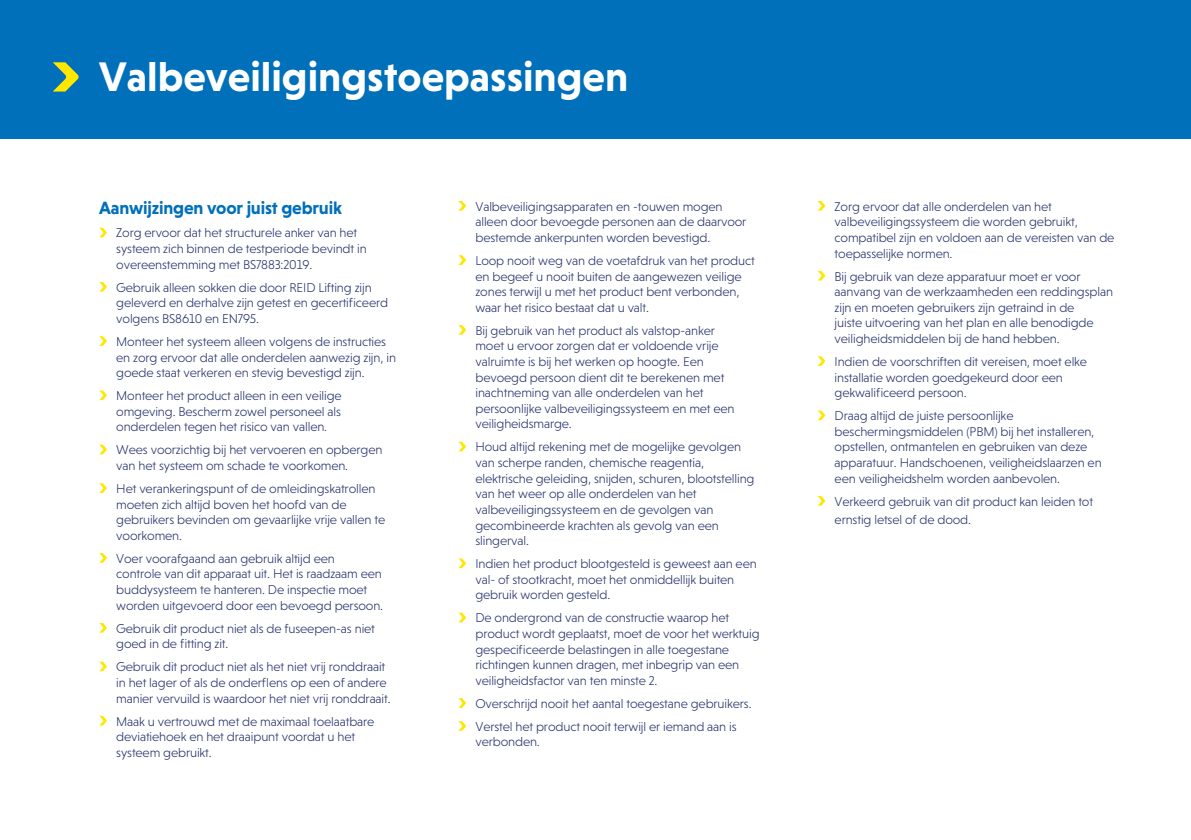
<style>
.page{position:relative;width:1191px;height:840px;background:#fff}
.page>*{position:absolute;margin:0;border:0;box-sizing:border-box;transform-origin:0 0}
.t1{font:700 42px "Niveau Grotesk";color:#fff}
.t2{font:700 18px "Niveau Grotesk";letter-spacing:-.01em;color:#0070ba}
.t3{font:300 13px/15.6px "Niveau Grotesk";letter-spacing:-.01em;color:#25316a}
</style>
<div class="page">
<div style="left:0;top:0;width:1191px;height:138px;background:#0070ba"></div>
<svg style="left:53px;top:62px;width:26px;height:29px"></svg>
<svg style="left:99px;top:228px;width:8px;height:9px"></svg>
<svg style="left:99px;top:282px;width:8px;height:9px"></svg>
<svg style="left:99px;top:336px;width:8px;height:10px"></svg>
<svg style="left:99px;top:390px;width:8px;height:10px"></svg>
<svg style="left:99px;top:444px;width:8px;height:10px"></svg>
<svg style="left:99px;top:483px;width:8px;height:9px"></svg>
<svg style="left:99px;top:553px;width:8px;height:9px"></svg>
<svg style="left:99px;top:623px;width:8px;height:9px"></svg>
<svg style="left:99px;top:661px;width:8px;height:10px"></svg>
<svg style="left:99px;top:715px;width:8px;height:10px"></svg>
<svg style="left:458px;top:201px;width:8px;height:9px"></svg>
<svg style="left:458px;top:255px;width:8px;height:10px"></svg>
<svg style="left:458px;top:325px;width:8px;height:9px"></svg>
<svg style="left:458px;top:441px;width:8px;height:10px"></svg>
<svg style="left:458px;top:558px;width:8px;height:10px"></svg>
<svg style="left:458px;top:612px;width:8px;height:10px"></svg>
<svg style="left:458px;top:698px;width:8px;height:9px"></svg>
<svg style="left:458px;top:721px;width:8px;height:9px"></svg>
<svg style="left:817px;top:201px;width:8px;height:9px"></svg>
<svg style="left:818px;top:271px;width:7px;height:9px"></svg>
<svg style="left:817px;top:356px;width:8px;height:10px"></svg>
<svg style="left:817px;top:410px;width:8px;height:10px"></svg>
<svg style="left:817px;top:496px;width:8px;height:9px"></svg>
<h1 class="t1" style="left:99px;top:52px;width:530px">Valbeveiligingstoepassingen</h1>
<h2 class="t2" style="left:99px;top:198px;width:244px">Aanwijzingen voor juist gebruik</h2>
<p class="t3" style="left:116px;top:225px;width:252px">Zorg ervoor dat het structurele anker van het systeem zich binnen de testperiode bevindt in overeenstemming met BS7883:2019.</p>
<p class="t3" style="left:116px;top:279px;width:273px">Gebruik alleen sokken die door REID Lifting zijn geleverd en derhalve zijn getest en gecertificeerd volgens BS8610 en EN795.</p>
<p class="t3" style="left:116px;top:333px;width:281px">Monteer het systeem alleen volgens de instructies en zorg ervoor dat alle onderdelen aanwezig zijn, in goede staat verkeren en stevig bevestigd zijn.</p>
<p class="t3" style="left:116px;top:387px;width:227px;text-align:justify">Monteer het product alleen in een veilige omgeving. Bescherm zowel personeel als onderdelen tegen het risico van vallen.</p>
<p class="t3" style="left:116px;top:442px;width:268px">Wees voorzichtig bij het vervoeren en opbergen van het systeem om schade te voorkomen.</p>
<p class="t3" style="left:116px;top:480px;width:270px">Het verankeringspunt of de omleidingskatrollen moeten zich altijd boven het hoofd van de gebruikers bevinden om gevaarlijke vrije vallen te voorkomen.</p>
<p class="t3" style="left:116px;top:550px;width:268px">Voer voorafgaand aan gebruik altijd een controle van dit apparaat uit. Het is raadzaam een buddysysteem te hanteren. De inspectie moet worden uitgevoerd door een bevoegd persoon.</p>
<p class="t3" style="left:116px;top:620px;width:260px">Gebruik dit product niet als de fuseepen-as niet goed in de fitting zit.</p>
<p class="t3" style="left:116px;top:658px;width:276px">Gebruik dit product niet als het niet vrij ronddraait in het lager of als de onderflens op een of andere manier vervuild is waardoor het niet vrij ronddraait.</p>
<p class="t3" style="left:116px;top:712px;width:260px">Maak u vertrouwd met de maximaal toelaatbare deviatiehoek en het draaipunt voordat u het systeem gebruikt.</p>
<p class="t3" style="left:475px;top:198px;width:272px">Valbeveiligingsapparaten en -touwen mogen alleen door bevoegde personen aan de daarvoor bestemde ankerpunten worden bevestigd.</p>
<p class="t3" style="left:475px;top:252px;width:281px">Loop nooit weg van de voetafdruk van het product en begeef u nooit buiten de aangewezen veilige zones terwijl u met het product bent verbonden, waar het risico bestaat dat u valt.</p>
<p class="t3" style="left:475px;top:322px;width:261px">Bij gebruik van het product als valstop-anker moet u ervoor zorgen dat er voldoende vrije valruimte is bij het werken op hoogte. Een bevoegd persoon dient dit te berekenen met inachtneming van alle onderdelen van het persoonlijke valbeveiligingssysteem en met een veiligheidsmarge.</p>
<p class="t3" style="left:475px;top:439px;width:280px">Houd altijd rekening met de mogelijke gevolgen van scherpe randen, chemische reagentia, elektrische geleiding, snijden, schuren, blootstelling van het weer op alle onderdelen van het valbeveiligingssysteem en de gevolgen van gecombineerde krachten als gevolg van een slingerval.</p>
<p class="t3" style="left:475px;top:555px;width:283px">Indien het product blootgesteld is geweest aan een val- of stootkracht, moet het onmiddellijk buiten gebruik worden gesteld.</p>
<p class="t3" style="left:475px;top:609px;width:286px">De ondergrond van de constructie waarop het product wordt geplaatst, moet de voor het werktuig gespecificeerde belastingen in alle toegestane richtingen kunnen dragen, met inbegrip van een veiligheidsfactor van ten minste 2.</p>
<p class="t3" style="left:475px;top:691px;width:278px;line-height:23px">Overschrijd nooit het aantal toegestane gebruikers.<br>Verstel het product nooit terwijl er iemand aan is</p>
<p class="t3" style="left:475px;top:733px;width:66px">verbonden.</p>
<p class="t3" style="left:834px;top:198px;width:281px">Zorg ervoor dat alle onderdelen van het valbeveiligingssysteem die worden gebruikt, compatibel zijn en voldoen aan de vereisten van de toepasselijke normen.</p>
<p class="t3" style="left:834px;top:268px;width:280px">Bij gebruik van deze apparatuur moet er voor aanvang van de werkzaamheden een reddingsplan zijn en moeten gebruikers zijn getraind in de<br>juiste uitvoering van het plan en alle benodigde veiligheidsmiddelen bij de hand hebben.</p>
<p class="t3" style="left:834px;top:353px;width:254px">Indien de voorschriften dit vereisen, moet elke installatie worden goedgekeurd door een gekwalificeerd persoon.</p>
<p class="t3" style="left:834px;top:407px;width:268px">Draag altijd de juiste persoonlijke beschermingsmiddelen (PBM) bij het installeren, opstellen, ontmantelen en gebruiken van deze apparatuur. Handschoenen, veiligheidslaarzen en een veiligheidshelm worden aanbevolen.</p>
<p class="t3" style="left:834px;top:491px;width:260px;line-height:18.4px">Verkeerd gebruik van dit product kan leiden tot ernstig letsel of de dood.</p>
</div>
